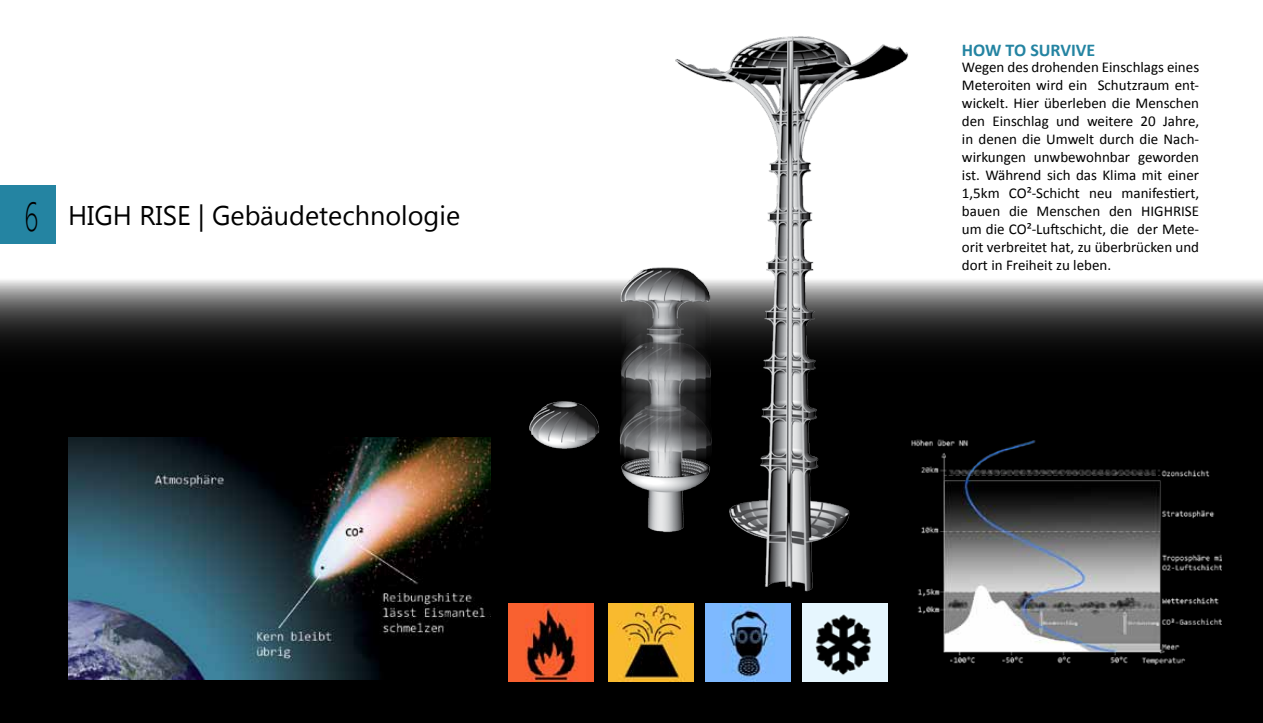
<style>
.page{position:relative;width:1263px;height:723px;background:#fff}
.page>*{position:absolute;margin:0;border:0;box-sizing:border-box;transform-origin:0 0}
.t1{font:300 40.5px "Segoe UI";color:#000;scale:.67 1}
.t2{font:27px "Segoe UI";color:#000}
.t3{font:700 18px "Calibri";color:#2484a2}
.t4{font:15px/18px "Calibri";color:#000;text-align:justify}
</style>
<div class="page">
<div style="left:0;top:185px;width:55px;height:58px;background:#2484a2"></div>
<hr style="left:1262px;top:0;width:1px;height:723px;background:#000">
<svg style="left:0;top:279px;width:1263px;height:93px;background:#434343"></svg>
<div style="left:0;top:372px;width:1263px;height:351px;background:#000"></div>
<img style="left:68px;top:438px;width:422px;height:241px">
<img style="left:509px;top:603px;width:85px;height:78px">
<img style="left:609px;top:603px;width:84px;height:78px">
<img style="left:706px;top:603px;width:84px;height:79px">
<img style="left:803px;top:603px;width:84px;height:79px">
<img style="left:502px;top:36px;width:421px;height:556px">
<img style="left:910px;top:436px;width:311px;height:229px">
<h1 class="t1" style="left:24px;top:189px;width:22px">6</h1>
<h2 class="t2" style="left:68px;top:196px;width:394px">HIGH RISE | Gebäudetechnologie</h2>
<p class="t3" style="left:962px;top:39px;width:135px">HOW TO SURVIVE</p>
<p class="t4" style="left:962px;top:58px;width:239px">Wegen des drohenden Einschlags eines Meteroiten wird ein Schutzraum ent&shy;wickelt. Hier überleben die Menschen den Einschlag und weitere 20 Jahre, in denen die Umwelt durch die Nach&shy;wirkungen unwbewohnbar geworden ist. Während sich das Klima mit einer 1,5km CO²-Schicht neu manifestiert, bauen die Menschen den HIGHRISE um die CO²-Luftschicht, die der Mete&shy;orit verbreitet hat, zu überbrücken und dort in Freiheit zu leben.</p>
</div>
